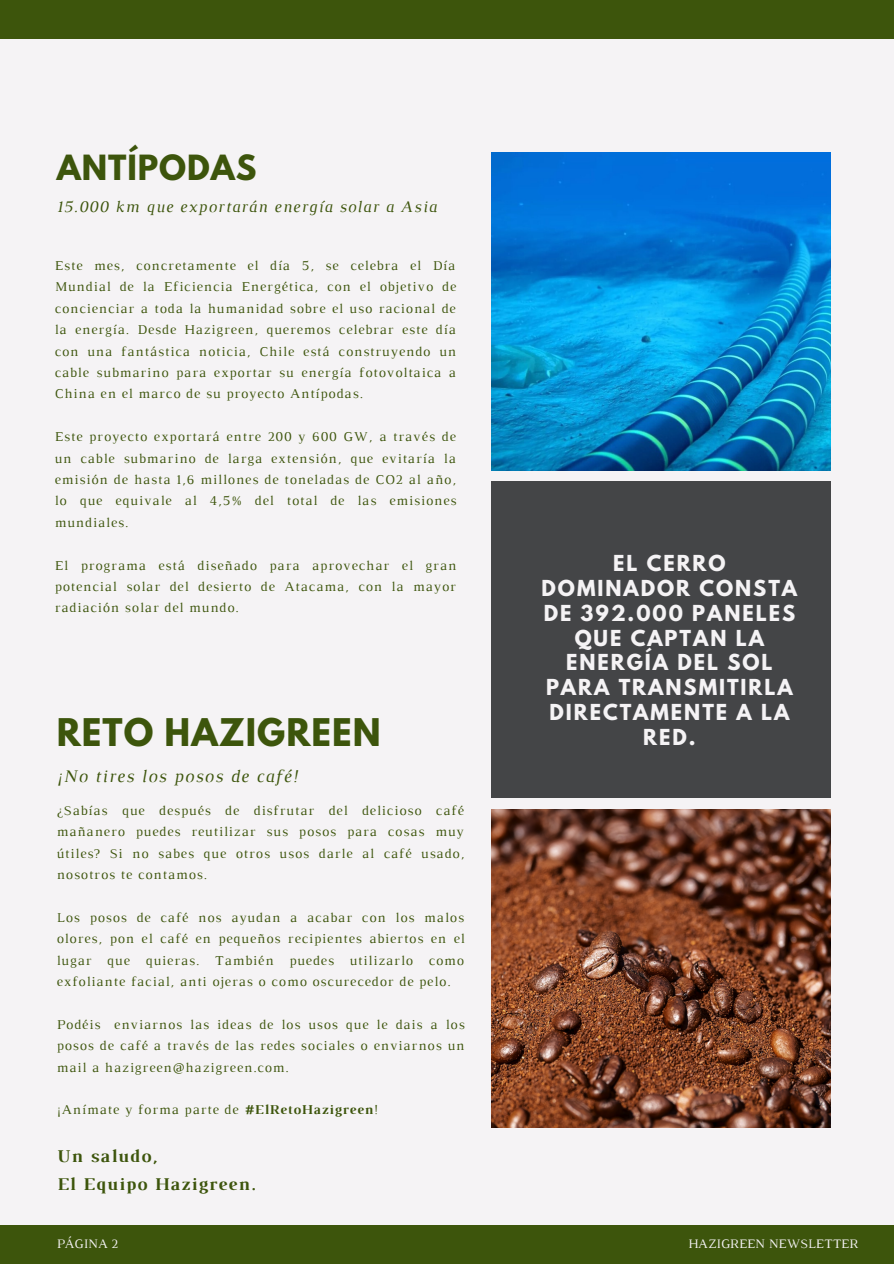
<style>
.page{position:relative;width:894px;height:1264px;background:#fff}
.page>*{position:absolute;margin:0;border:0;box-sizing:border-box;transform-origin:0 0}
.t1{font:700 33.75px "League Spartan";letter-spacing:.03em;color:#3d550c}
.t2{font:700 30.75px "League Spartan";letter-spacing:.03em;color:#3d550c}
.t3{font:700 19.5px/24.8px "League Spartan";letter-spacing:.1em;color:#f5f3f5;text-align:center}
.t4{font:700 18.3px "Luthier";letter-spacing:.07em;color:#3d550c}
.t5{font:italic 18px "Luthier";letter-spacing:.07em;color:#3d550c}
.t6{font:italic 16.5px "Luthier";letter-spacing:.07em;color:#3d550c}
.t7{font:13.8px/21.5px "Luthier";letter-spacing:.07em;color:#3d550c;text-align:justify}
.t8{font:13.2px "Luthier";color:#f5f3f5}
.s1{font-weight:700}
</style>
<div class="page">
<div style="left:0;top:0;width:893px;height:1263px;background:#f5f3f5"></div>
<div style="left:0;top:1224px;width:893px;height:39px;background:#3d550c"></div>
<div style="left:0;top:0;width:893px;height:39px;background:#3d550c"></div>
<div style="left:491px;top:481px;width:339px;height:317px;background:#444547"></div>
<img style="left:491px;top:809px;width:339px;height:318px">
<img style="left:491px;top:153px;width:339px;height:317px">
<p class="t2" style="left:57px;top:152px;width:201px">ANTÍPODAS</p>
<p class="t6" style="left:57px;top:201px;width:381px">15.000 km que exportarán energía solar a Asia</p>
<p class="t7" style="left:55px;top:256px;width:403px">Este mes, concretamente el día 5, se celebra el Día Mundial de la Eficiencia Energética, con el objetivo de concienciar a toda la humanidad sobre el uso racional de la energía. Desde Hazigreen, queremos celebrar este día con una fantástica noticia, Chile está construyendo un cable submarino para exportar su energía fotovoltaica a China en el marco de su proyecto Antípodas.</p>
<p class="t7" style="left:55px;top:427px;width:403px">Este proyecto exportará entre 200 y 600 GW, a través de un cable submarino de larga extensión, que evitaría la emisión de hasta 1,6 millones de toneladas de CO2 al año, lo que equivale al 4,5% del total de las emisiones mundiales.</p>
<p class="t7" style="left:55px;top:555px;width:403px">El programa está diseñado para aprovechar el gran potencial solar del desierto de Atacama, con la mayor radiación solar del mundo.</p>
<p class="t3" style="left:541px;top:553px;width:257px">EL CERRO<br>DOMINADOR CONSTA<br>DE 392.000 PANELES<br>QUE CAPTAN LA<br>ENERGÍA DEL SOL<br>PARA TRANSMITIRLA<br>DIRECTAMENTE A LA</p>
<p class="t1" style="left:57px;top:715px;width:325px">RETO HAZIGREEN</p>
<p class="t3" style="left:643px;top:727px;width:54px">RED.</p>
<p class="t5" style="left:57px;top:769px;width:242px">¡No tires los posos de café!</p>
<p class="t7" style="left:57px;top:800px;width:409px">¿Sabías que después de disfrutar del delicioso café mañanero puedes reutilizar sus posos para cosas muy útiles? Si no sabes que otros usos darle al café usado, nosotros te contamos.</p>
<p class="t7" style="left:57px;top:907px;width:409px">Los posos de café nos ayudan a acabar con los malos olores, pon el café en pequeños recipientes abiertos en el lugar que quieras. También puedes utilizarlo como exfoliante facial, anti ojeras o como oscurecedor de pelo.</p>
<p class="t7" style="left:57px;top:1014px;width:409px">Podéis enviarnos las ideas de los usos que le dais a los posos de café a través de las redes sociales o enviarnos un mail a hazigreen@hazigreen.com.</p>
<p class="t7" style="left:57px;top:1100px;width:322px">¡Anímate y forma parte de <span class="s1">#ElRetoHazigreen</span>!</p>
<p class="t4" style="left:57px;top:1148px;width:102px">Un saludo,</p>
<p class="t4" style="left:57px;top:1177px;width:200px">El Equipo Hazigreen.</p>
<p class="t8" style="left:57px;top:1239px;width:63px">PÁGINA 2</p>
<p class="t8" style="left:688px;top:1238px;width:171px">HAZIGREEN NEWSLETTER</p>
</div>
